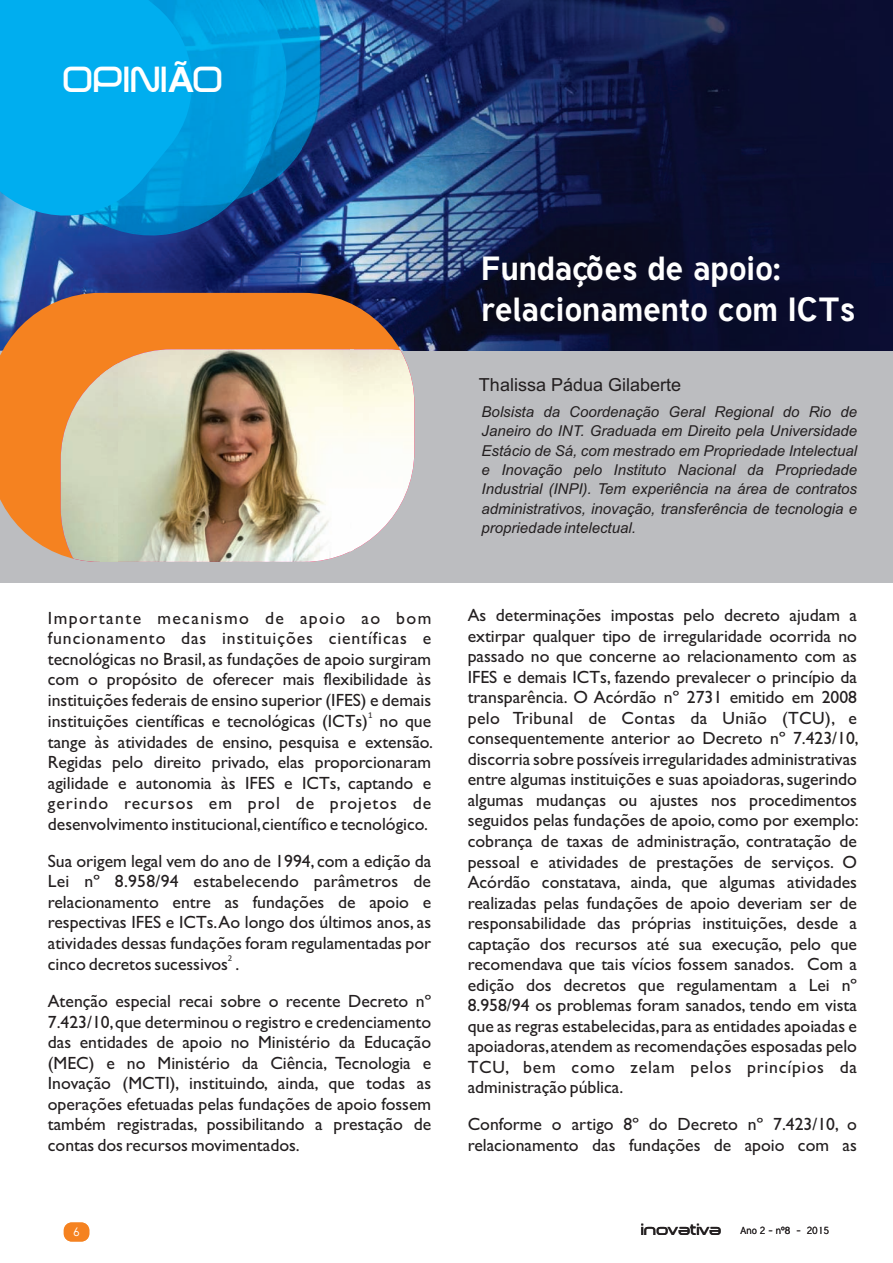
<style>
.page{position:relative;width:893px;height:1263px;background:#fff}
.page>*{position:absolute;margin:0;border:0;box-sizing:border-box;transform-origin:0 0}
.t1{font:35.1px "Dekers Bold";color:#fff}
.t2{font:700 33px/41.4px "Tuffy";color:#fff}
.t3{font:18px "Arial";color:#231f20}
.t4{font:17.7px/20.5px "Gill Sans";color:#231f20;text-align:justify}
.t5{font:italic 15px/19.4px "Arial";color:#231f20;text-align:justify}
.t6{font:12px "Tuffy";color:#fff}
.t7{font:10.05px "Tuffy";color:#231f20}
.t8{font:8.85px "Calibri";color:#231f20}
.s1{font-family:"Arial";font-weight:700}
.s2{font-family:"Dekers Bold";font-size:15.75px}
.s3{font-family:"Arial"}
</style>
<div class="page">
<div style="left:0;top:349px;width:893px;height:234px;background:#bcbdc0"></div>
<img style="left:0;top:205px;width:303px;height:88px">
<img style="left:0;top:0;width:302px;height:251px">
<svg style="left:0;top:0;width:204px;height:228px;background:#02a8e9"></svg>
<img style="left:303px;top:0;width:590px;height:350px">
<svg style="left:0;top:293px;width:414px;height:262px;background:#db7c30"></svg>
<img style="left:118px;top:349px;width:232px;height:213px">
<img style="left:61px;top:349px;width:57px;height:213px">
<img style="left:350px;top:349px;width:64px;height:206px">
<div style="left:64px;top:1222px;width:25px;height:19px;background:#f58220;border-radius:8px"></div>
<h1 class="t1" style="left:64px;top:66px;width:162px">OPINI<span class="s1">Ã</span>O</h1>
<p class="t4" style="left:48px;top:609px;width:385px">Importante mecanismo de apoio ao bom funcionamento das instituições científicas e tecnológicas no Brasil, as fundações de apoio surgiram com o propósito de oferecer mais flexibilidade às instituições federais de ensino superior (IFES) e demais</p>
<p class="t8" style="left:368px;top:712px;width:6px">1</p>
<p class="t4" style="left:48px;top:713px;width:387px">instituições científicas e tecnológicas (ICTs) no que tange às atividades de ensino, pesquisa e extensão.<br>Regidas pelo direito privado, elas proporcionaram agilidade e autonomia às IFES e ICTs, captando e gerindo recursos em prol de projetos de desenvolvimento institucional, científico e tecnológico.</p>
<p class="t4" style="left:48px;top:852px;width:385px">Sua origem legal vem do ano de 1994, com a edição da Lei nº 8.958/94 estabelecendo parâmetros de relacionamento entre as fundações de apoio e respectivas IFES e ICTs. Ao longo dos últimos anos, as atividades dessas fundações foram regulamentadas por</p>
<p class="t8" style="left:228px;top:955px;width:6px">2</p>
<p class="t4" style="left:48px;top:948px;width:385px;line-height:36.9px">cinco decretos sucessivos .<br>Atenção especial recai sobre o recente Decreto nº</p>
<p class="t4" style="left:48px;top:1013px;width:385px">7.423/10, que determinou o registro e credenciamento das entidades de apoio no Ministério da Educação (MEC) e no Ministério da Ciência, Tecnologia e Inovação (MCTI), instituindo, ainda, que todas as operações efetuadas pelas fundações de apoio fossem também registradas, possibilitando a prestação de contas dos recursos movimentados.</p>
<h2 class="t2" style="left:482px;top:250px;width:375px">Fundações de apoio: relacionamento com ICTs</h2>
<p class="t3" style="left:479px;top:378px;width:204px">Thalissa Pádua Gilaberte</p>
<p class="t5" style="left:482px;top:403px;width:377px">Bolsista da Coordenação Geral Regional do Rio de Janeiro do INT. Graduada em Direito pela Universidade Estácio de Sá, com mestrado em Propriedade Intelectual e Inovação pelo Instituto Nacional da Propriedade Industrial (INPI). Tem experiência na área de contratos administrativos, inovação, transferência de tecnologia e propriedade intelectual.</p>
<p class="t4" style="left:468px;top:607px;width:393px">As determinações impostas pelo decreto ajudam a extirpar qualquer tipo de irregularidade ocorrida no passado no que concerne ao relacionamento com as IFES e demais ICTs, fazendo prevalecer o princípio da transparência. O Acórdão nº 2731 emitido em 2008 pelo Tribunal de Contas da União (TCU), e consequentemente anterior ao Decreto nº 7.423/10, discorria sobre possíveis irregularidades administrativas entre algumas instituições e suas apoiadoras, sugerindo algumas mudanças ou ajustes nos procedimentos seguidos pelas fundações de apoio, como por exemplo: cobrança de taxas de administração, contratação de pessoal e atividades de prestações de serviços. O Acórdão constatava, ainda, que algumas atividades realizadas pelas fundações de apoio deveriam ser de responsabilidade das próprias instituições, desde a captação dos recursos até sua execução, pelo que recomendava que tais vícios fossem sanados. Com a edição dos decretos que regulamentam a Lei nº 8.958/94 os problemas foram sanados, tendo em vista que as regras estabelecidas, para as entidades apoiadas e apoiadoras, atendem as recomendações esposadas pelo TCU, bem como zelam pelos princípios da administração pública.</p>
<p class="t4" style="left:468px;top:1116px;width:391px">Conforme o artigo 8º do Decreto nº 7.423/10, o relacionamento das fundações de apoio com as</p>
<p class="t6" style="left:73px;top:1227px;width:8px">6</p>
<p class="t7" style="left:641px;top:1226px;width:189px"><span class="s2">inovativa</span> Ano 2 - n<span class="s3">º8</span> - 2015</p>
</div>
